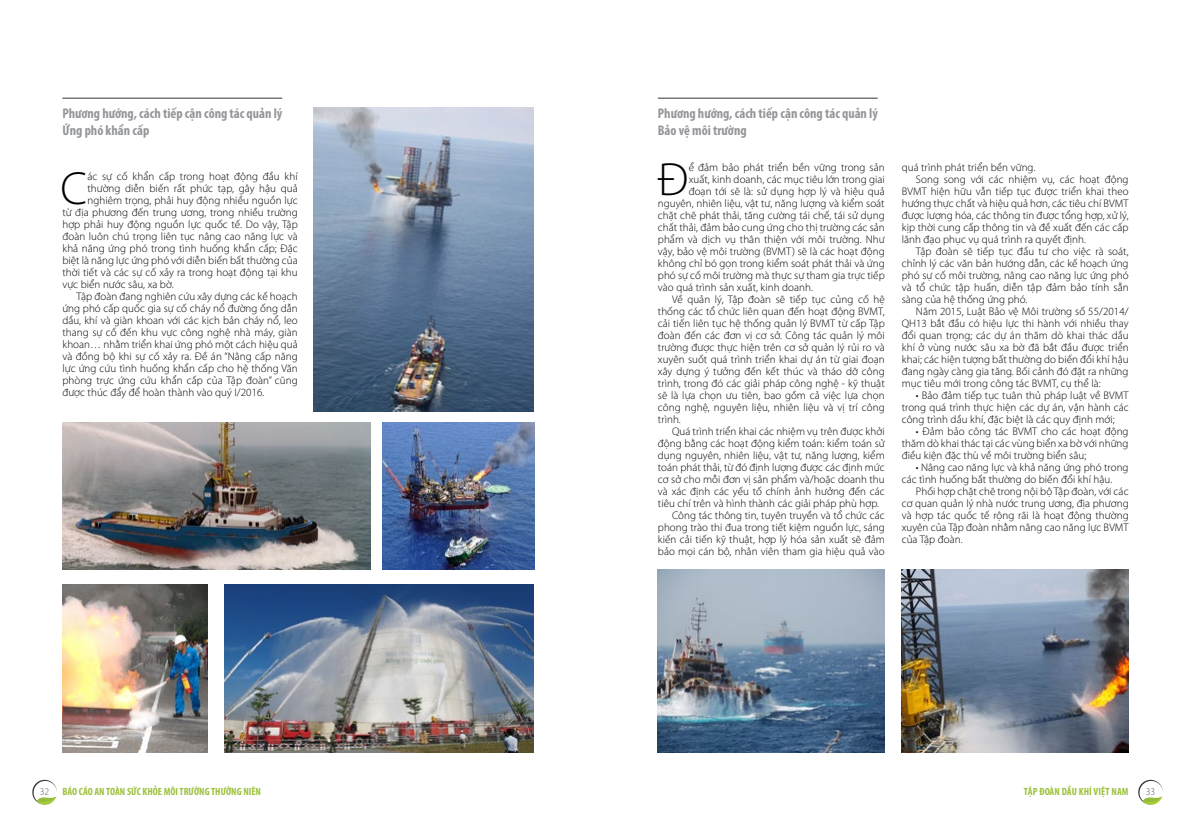
<style>
.page{position:relative;width:1191px;height:823px;background:#fff}
.page>*{position:absolute;margin:0;border:0;box-sizing:border-box;transform-origin:0 0}
.t1{font:300 46.6px "Myriad Pro";color:#000}
.t2{font:700 condensed 14px/16.8px "Myriad Pro";color:#939598}
.t3{font:300 11px/12px "Myriad Pro";letter-spacing:.005em;color:#000;text-align:justify}
.t4{font:700 condensed 10.5px "Myriad Pro";color:#9cc23c}
.t5{font:300 semi-condensed 10.5px "Myriad Pro";color:#5c5c5d}
.s1{font-weight:300;font-stretch:semi-condensed;color:#5c5c5d}
</style>
<div class="page">
<hr style="left:62px;top:98px;width:220px;height:1px;background:#333633">
<hr style="left:658px;top:98px;width:219px;height:1px;background:#333633">
<img style="left:62px;top:422px;width:308px;height:146px">
<img style="left:225px;top:584px;width:308px;height:167px">
<img style="left:658px;top:569px;width:226px;height:182px">
<img style="left:313px;top:108px;width:220px;height:303px">
<img style="left:382px;top:422px;width:152px;height:146px">
<img style="left:62px;top:584px;width:146px;height:167px">
<img style="left:901px;top:569px;width:227px;height:182px">
<svg style="left:32px;top:779px;width:25px;height:26px"></svg>
<svg style="left:1138px;top:779px;width:24px;height:26px"></svg>
<p class="t2" style="left:62px;top:105px;width:221px">Phương hướng, cách tiếp cận công tác quản lý<br>Ứng phó khẩn cấp</p>
<p class="t2" style="left:658px;top:105px;width:221px">Phương hướng, cách tiếp cận công tác quản lý<br>Bảo vệ môi trường</p>
<h1 class="t1" style="left:61px;top:160px;width:28px">C</h1>
<p class="t3" style="left:87px;top:170px;width:212px">ác sự cố khẩn cấp trong hoạt động đầu khí</p>
<h1 class="t1" style="left:658px;top:151px;width:32px">Đ</h1>
<p class="t3" style="left:688px;top:161px;width:197px">ể đảm bảo phát triển bền vững trong sản</p>
<p class="t3" style="left:688px;top:173px;width:197px">xuất, kinh doanh, các mục tiêu lớn trong giai</p>
<p class="t3" style="left:688px;top:185px;width:197px">đoạn tới sẽ là: sử dụng hợp lý và hiệu quả</p>
<p class="t3" style="left:658px;top:197px;width:228px">nguyên, nhiên liệu, vật tư, năng lượng và kiểm soát</p>
<p class="t3" style="left:658px;top:209px;width:228px">chặt chẽ phát thải, tăng cường tái chế, tái sử dụng</p>
<p class="t3" style="left:658px;top:221px;width:228px">chất thải, đảm bảo cung ứng cho thị trường các sản</p>
<p class="t3" style="left:658px;top:233px;width:228px">phẩm và dịch vụ thân thiện với môi trường. Như</p>
<p class="t3" style="left:658px;top:245px;width:228px">vậy, bảo vệ môi trường (BVMT) sẽ là các hoạt động</p>
<p class="t3" style="left:658px;top:257px;width:228px">không chỉ bó gọn trong kiểm soát phát thải và ứng</p>
<p class="t3" style="left:658px;top:269px;width:228px">phó sự cố môi trường mà thực sự tham gia trực tiếp</p>
<p class="t3" style="left:658px;top:281px;width:157px">vào quá trình sản xuất, kinh doanh.</p>
<p class="t3" style="left:672px;top:293px;width:214px">Về quản lý, Tập đoàn sẽ tiếp tục củng cố hệ</p>
<p class="t3" style="left:658px;top:305px;width:228px">thống các tổ chức liên quan đến hoạt động BVMT,</p>
<p class="t3" style="left:658px;top:317px;width:228px">cải tiến liên tục hệ thống quản lý BVMT từ cấp Tập</p>
<p class="t3" style="left:658px;top:329px;width:228px">đoàn đến các đơn vị cơ sở. Công tác quản lý môi</p>
<p class="t3" style="left:658px;top:341px;width:228px">trường được thực hiện trên cơ sở quản lý rủi ro và</p>
<p class="t3" style="left:658px;top:353px;width:228px">xuyên suốt quá trình triển khai dự án từ giai đoạn</p>
<p class="t3" style="left:658px;top:365px;width:228px">xây dựng ý tưởng đến kết thúc và tháo dỡ công</p>
<p class="t3" style="left:658px;top:377px;width:228px">trình, trong đó các giải pháp công nghệ - kỹ thuật</p>
<p class="t3" style="left:658px;top:389px;width:228px">sẽ là lựa chọn ưu tiên, bao gồm cả việc lựa chọn</p>
<p class="t3" style="left:658px;top:401px;width:228px">công nghệ, nguyên liệu, nhiên liệu và vị trí công</p>
<p class="t3" style="left:658px;top:413px;width:25px">trình.</p>
<p class="t3" style="left:672px;top:425px;width:214px">Quá trình triển khai các nhiệm vụ trên được khởi</p>
<p class="t3" style="left:658px;top:437px;width:228px">động bằng các hoạt động kiểm toán: kiểm toán sử</p>
<p class="t3" style="left:658px;top:449px;width:228px">dụng nguyên, nhiên liệu, vật tư, năng lượng, kiểm</p>
<p class="t3" style="left:658px;top:461px;width:228px">toán phát thải, từ đó định lượng được các định mức</p>
<p class="t3" style="left:658px;top:473px;width:228px">cơ sở cho mỗi đơn vị sản phẩm và/hoặc doanh thu</p>
<p class="t3" style="left:658px;top:485px;width:228px">và xác định các yếu tố chính ảnh hưởng đến các</p>
<p class="t3" style="left:658px;top:497px;width:223px">tiêu chí trên và hình thành các giải pháp phù hợp.</p>
<p class="t3" style="left:672px;top:509px;width:214px">Công tác thông tin, tuyên truyền và tổ chức các</p>
<p class="t3" style="left:658px;top:521px;width:228px">phong trào thi đua trong tiết kiệm nguồn lực, sáng</p>
<p class="t3" style="left:658px;top:533px;width:228px">kiến cải tiến kỹ thuật, hợp lý hóa sản xuất sẽ đảm</p>
<p class="t3" style="left:658px;top:545px;width:228px">bảo mọi cán bộ, nhân viên tham gia hiệu quả vào</p>
<p class="t3" style="left:87px;top:182px;width:212px">thường diễn biến rất phức tạp, gây hậu quả</p>
<p class="t3" style="left:87px;top:194px;width:212px">nghiêm trọng, phải huy động nhiều nguồn lực</p>
<p class="t3" style="left:62px;top:206px;width:237px">từ địa phương đến trung ương, trong nhiều trường</p>
<p class="t3" style="left:62px;top:218px;width:237px">hợp phải huy động nguồn lực quốc tế. Do vậy, Tập</p>
<p class="t3" style="left:62px;top:230px;width:237px">đoàn luôn chú trọng liên tục nâng cao năng lực và</p>
<p class="t3" style="left:62px;top:242px;width:237px">khả năng ứng phó trong tình huống khẩn cấp; Đặc</p>
<p class="t3" style="left:62px;top:254px;width:237px">biệt là năng lực ứng phó với diễn biến bất thường của</p>
<p class="t3" style="left:62px;top:266px;width:237px">thời tiết và các sự cố xảy ra trong hoạt động tại khu</p>
<p class="t3" style="left:62px;top:278px;width:113px">vực biển nước sâu, xa bờ.</p>
<p class="t3" style="left:77px;top:290px;width:223px">Tập đoàn đang nghiên cứu xây dựng các kế hoạch</p>
<p class="t3" style="left:62px;top:302px;width:237px">ứng phó cấp quốc gia sự cố cháy nổ đường ống dẫn</p>
<p class="t3" style="left:62px;top:314px;width:237px">dầu, khí và giàn khoan với các kịch bản cháy nổ, leo</p>
<p class="t3" style="left:62px;top:326px;width:237px">thang sự cố đến khu vực công nghệ nhà máy, giàn</p>
<p class="t3" style="left:62px;top:338px;width:237px">khoan… nhằm triển khai ứng phó một cách hiệu quả</p>
<p class="t3" style="left:62px;top:350px;width:237px">và đồng bộ khi sự cố xảy ra. Đề án “Nâng cấp năng</p>
<p class="t3" style="left:62px;top:362px;width:237px">lực ứng cứu tình huống khẩn cấp cho hệ thống Văn</p>
<p class="t3" style="left:62px;top:374px;width:237px">phòng trực ứng cứu khẩn cấp của Tập đoàn” cũng</p>
<p class="t3" style="left:62px;top:386px;width:204px">được thúc đẩy để hoàn thành vào quý I/2016.</p>
<p class="t3" style="left:901px;top:161px;width:135px">quá trình phát triển bền vững.</p>
<p class="t3" style="left:916px;top:173px;width:214px">Song song với các nhiệm vụ, các hoạt động</p>
<p class="t3" style="left:901px;top:185px;width:228px">BVMT hiện hữu vẫn tiếp tục được triển khai theo</p>
<p class="t3" style="left:901px;top:197px;width:228px">hướng thực chất và hiệu quả hơn, các tiêu chí BVMT</p>
<p class="t3" style="left:901px;top:209px;width:228px">được lượng hóa, các thông tin được tổng hợp, xử lý,</p>
<p class="t3" style="left:901px;top:221px;width:228px">kịp thời cung cấp thông tin và đề xuất đến các cấp</p>
<p class="t3" style="left:901px;top:233px;width:186px">lãnh đạo phục vụ quá trình ra quyết định.</p>
<p class="t3" style="left:916px;top:245px;width:214px">Tập đoàn sẽ tiếp tục đầu tư cho việc rà soát,</p>
<p class="t3" style="left:901px;top:257px;width:228px">chỉnh lý các văn bản hướng dẫn, các kế hoạch ứng</p>
<p class="t3" style="left:901px;top:269px;width:228px">phó sự cố môi trường, nâng cao năng lực ứng phó</p>
<p class="t3" style="left:901px;top:281px;width:228px">và tổ chức tập huấn, diễn tập đảm bảo tính sẵn</p>
<p class="t3" style="left:901px;top:293px;width:127px">sàng của hệ thống ứng phó.</p>
<p class="t3" style="left:916px;top:305px;width:214px">Năm 2015, Luật Bảo vệ Môi trường số 55/2014/</p>
<p class="t3" style="left:901px;top:317px;width:228px">QH13 bắt đầu có hiệu lực thi hành với nhiều thay</p>
<p class="t3" style="left:901px;top:329px;width:228px">đổi quan trọng; các dự án thăm dò khai thác dầu</p>
<p class="t3" style="left:901px;top:341px;width:228px">khí ở vùng nước sâu xa bờ đã bắt đầu được triển</p>
<p class="t3" style="left:901px;top:353px;width:228px">khai; các hiện tượng bất thường do biến đổi khí hậu</p>
<p class="t3" style="left:901px;top:365px;width:228px">đang ngày càng gia tăng. Bối cảnh đó đặt ra những</p>
<p class="t3" style="left:901px;top:377px;width:200px">mục tiêu mới trong công tác BVMT, cụ thể là:</p>
<p class="t3" style="left:901px;top:389px;width:228px;text-indent:14px">• Bảo đảm tiếp tục tuân thủ pháp luật về BVMT trong quá trình thực hiện các dự án, vận hành các công trình dầu khí, đặc biệt là các quy định mới;</p>
<p class="t3" style="left:901px;top:425px;width:228px;text-indent:14px">• Đảm bảo công tác BVMT cho các hoạt động thăm dò khai thác tại các vùng biển xa bờ với những điều kiện đặc thù về môi trường biển sâu;</p>
<p class="t3" style="left:901px;top:461px;width:228px;text-indent:14px">• Nâng cao năng lực và khả năng ứng phó trong các tình huống bất thường do biến đổi khí hậu.</p>
<p class="t3" style="left:901px;top:485px;width:228px;text-indent:14px">Phối hợp chặt chẽ trong nội bộ Tập đoàn, với các cơ quan quản lý nhà nước trung ương, địa phương và hợp tác quốc tế rộng rãi là hoạt động thường xuyên của Tập đoàn nhằm nâng cao năng lực BVMT của Tập đoàn.</p>
<p class="t4" style="left:40px;top:784px;width:223px"><span class="s1">32</span> BÁO CÁO AN TOÀN SỨC KHỎE MÔI TRƯỜNG THƯỜNG NIÊN</p>
<p class="t4" style="left:1024px;top:784px;width:106px">TẬP ĐOÀN DẦU KHÍ VIỆT NAM</p>
<p class="t5" style="left:1145px;top:784px;width:11px">33</p>
</div>
